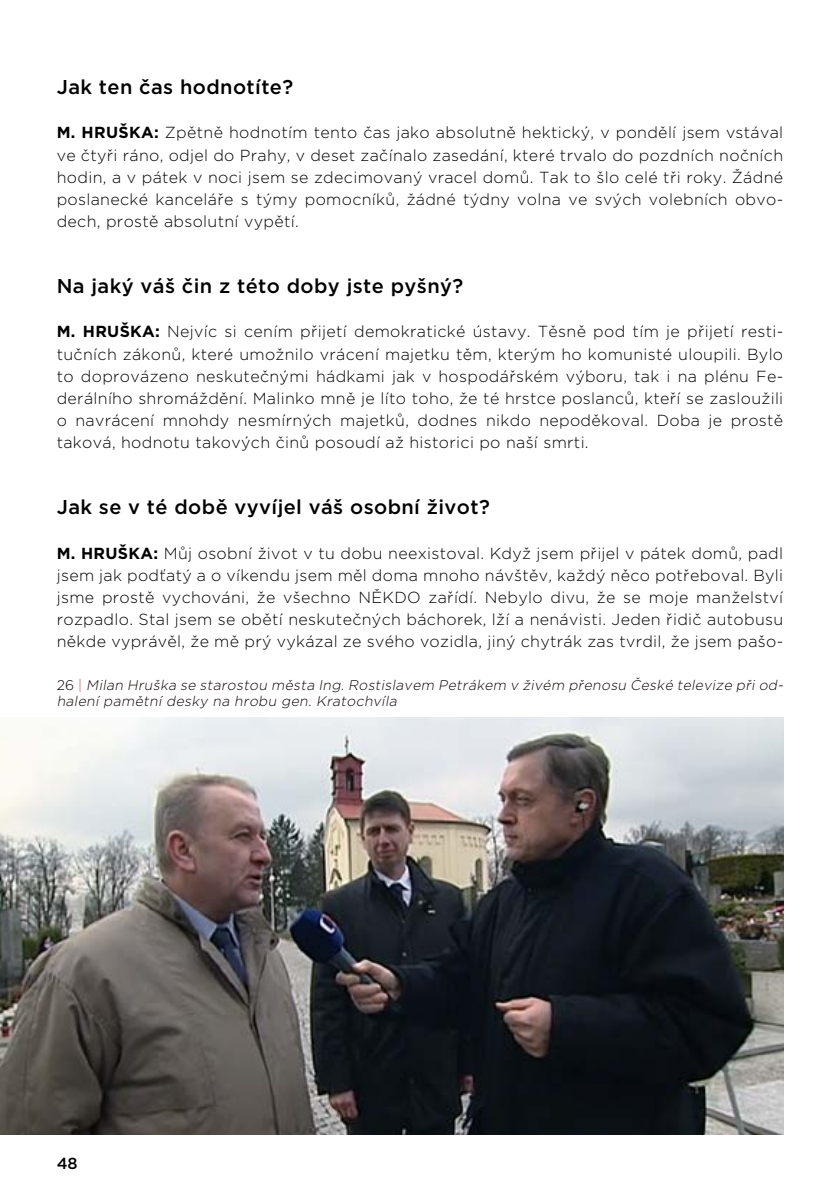
<style>
.page{position:relative;width:840px;height:1191px;background:#fff}
.page>*{position:absolute;margin:0;border:0;box-sizing:border-box;transform-origin:0 0}
.t1{font:500 20px "Gotham";letter-spacing:.02em;color:#000}
.t2{font:300 16px/22.2px "Gotham";letter-spacing:.02em;color:#000;text-align:justify}
.t3{font:500 16px "Gotham";color:#000}
.t4{font:italic 300 14px/16px "Gotham";color:#100505}
.s1{font-weight:700}
.s2{font-style:normal}
.s3{font-style:normal;color:#e83c3b}
</style>
<div class="page">
<img style="left:0;top:717px;width:782px;height:417px">
<p class="t1" style="left:57px;top:74px;width:238px">Jak ten čas hodnotíte?</p>
<p class="t2" style="left:57px;top:121px;width:727px"><span class="s1">M. HRUŠKA:</span> Zpětně hodnotím tento čas jako absolutně hektický, v pondělí jsem vstával ve čtyři ráno, odjel do Prahy, v deset začínalo zasedání, které trvalo do pozdních nočních hodin, a v pátek v noci jsem se zdecimovaný vracel domů. Tak to šlo celé tři roky. Žádné poslanecké kanceláře s týmy pomocníků, žádné týdny volna ve svých volebních obvo&shy;dech, prostě absolutní vypětí.</p>
<p class="t1" style="left:57px;top:273px;width:408px">Na jaký váš čin z této doby jste pyšný?</p>
<p class="t2" style="left:57px;top:320px;width:727px"><span class="s1">M. HRUŠKA:</span> Nejvíc si cením přijetí demokratické ústavy. Těsně pod tím je přijetí resti&shy;tučních zákonů, které umožnilo vrácení majetku těm, kterým ho komunisté uloupili. Bylo to doprovázeno neskutečnými hádkami jak v hospodářském výboru, tak i na plénu Fe&shy;derálního shromáždění. Malinko mně je líto toho, že té hrstce poslanců, kteří se zasloužili o navrácení mnohdy nesmírných majetků, dodnes nikdo nepoděkoval. Doba je prostě taková, hodnotu takových činů posoudí až historici po naší smrti.</p>
<p class="t1" style="left:57px;top:494px;width:434px">Jak se v té době vyvíjel váš osobní život?</p>
<p class="t2" style="left:57px;top:541px;width:727px"><span class="s1">M. HRUŠKA:</span> Můj osobní život v tu dobu neexistoval. Když jsem přijel v pátek domů, padl jsem jak podťatý a o víkendu jsem měl doma mnoho návštěv, každý něco potřeboval. Byli jsme prostě vychováni, že všechno NĚKDO zařídí. Nebylo divu, že se moje manželství rozpadlo. Stal jsem se obětí neskutečných báchorek, lží a nenávisti. Jeden řidič autobusu někde vyprávěl, že mě prý vykázal ze svého vozidla, jiný chytrák zas tvrdil, že jsem pašo-</p>
<p class="t4" style="left:57px;top:677px;width:730px"><span class="s2">2 6</span> <span class="s3">|</span> Milan Hruška se starostou města Ing. Rostislavem Petrákem v živém přenosu České televize při od&shy;halení pamětní desky na hrobu gen. Kratochvíla</p>
<p class="t3" style="left:57px;top:1152px;width:22px">48</p>
</div>
